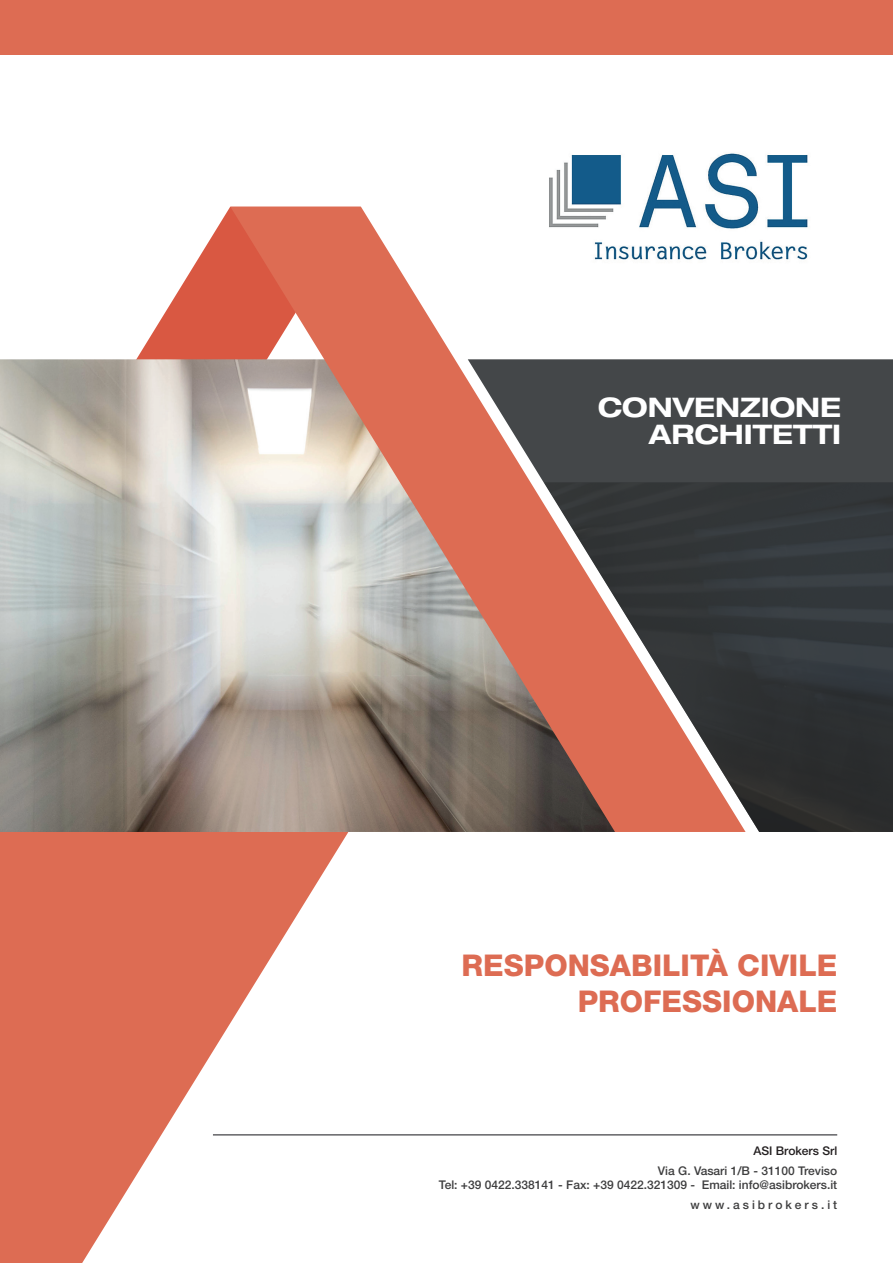
<style>
.page{position:relative;width:893px;height:1263px;background:#fff}
.page>*{position:absolute;margin:0;border:0;box-sizing:border-box;transform-origin:0 0}
.t1{font:800 30px "Helvetica Neue LT Std";color:#dd6c53}
.t2{font:700 expanded 27px "Helvetica Neue LT Std";color:#fff}
.t3{font:500 12px "Helvetica Neue LT Std";color:#3e3e3f}
.t4{font:500 12px "Helvetica Neue LT Std";letter-spacing:.25em;color:#3e3e3f}
.t5{font:500 12px "Helvetica Neue LT Std";color:#231f20}
</style>
<div class="page">
<svg style="left:0;top:832px;width:348px;height:431px;fill:#dd6c53"></svg>
<svg style="left:136px;top:207px;width:94px;height:152px"></svg>
<img style="left:0;top:359px;width:230px;height:473px">
<svg style="left:230px;top:207px;width:238px;height:625px;background:#c8a396"></svg>
<svg style="left:468px;top:359px;width:425px;height:473px;background:#705a54"></svg>
<img style="left:549px;top:153px;width:259px;height:107px">
<div style="left:0;top:0;width:893px;height:54px;background:#dd6c53"></div>
<hr style="left:213px;top:1134px;width:624px;height:1px;background:#636366">
<img style="left:544px;top:483px;width:349px;height:349px">
<p class="t2" style="left:598px;top:391px;width:245px">CONVENZIONE</p>
<p class="t2" style="left:649px;top:418px;width:194px">ARCHITETTI</p>
<p class="t1" style="left:462px;top:947px;width:377px">RESPONSABILITÀ CIVILE</p>
<p class="t1" style="left:578px;top:983px;width:261px">PROFESSIONALE</p>
<p class="t5" style="left:753px;top:1144px;width:85px">ASI Brokers Srl</p>
<p class="t3" style="left:658px;top:1163px;width:181px">Via G. Vasari 1/B - 31100 Treviso</p>
<p class="t3" style="left:439px;top:1178px;width:400px">Tel: +39 0422.338141 - Fax: +39 0422.321309 - Email: info@asibrokers.it</p>
<p class="t4" style="left:690px;top:1197px;width:148px">www.asibrokers.it</p>
</div>
